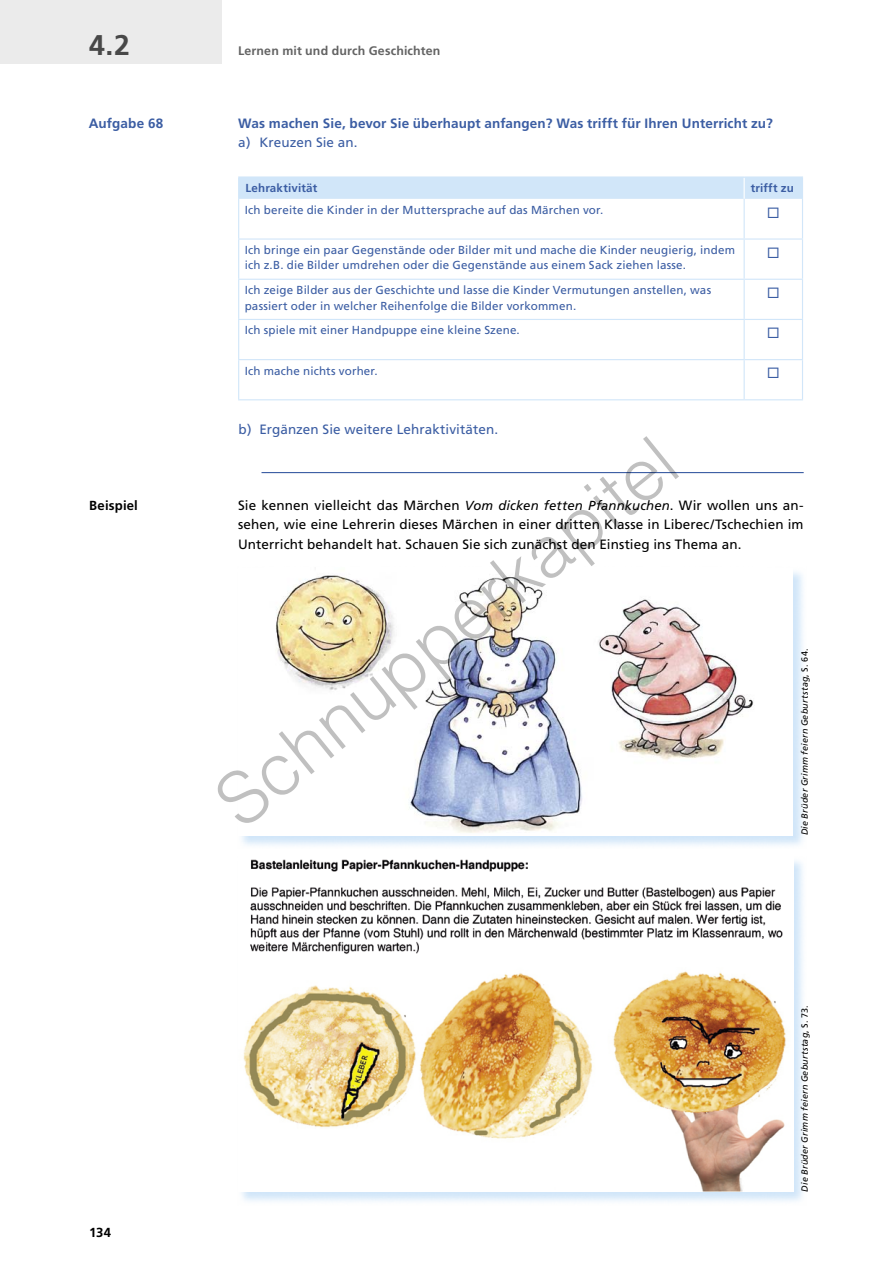
<style>
.page{position:relative;width:893px;height:1263px;background:#fff}
.page>*{position:absolute;margin:0;border:0;box-sizing:border-box;transform-origin:0 0}
.t1{font:300 72px "Helvetica";color:#c0c0c0}
.t2{font:700 28.5px "Frutiger";color:#484848}
.t3{font:13.5px/19.2px "Frutiger";letter-spacing:.005em;color:#000;text-align:justify}
.t4{font:700 13.5px "Frutiger";letter-spacing:.01em;color:#3b5da3}
.t5{font:13.5px "Frutiger";letter-spacing:.005em;color:#3b5da3}
.t6{font:700 13.2px "Frutiger";letter-spacing:.01em;color:#000}
.t7{font:12.75px "Fernstudieneinheit";color:#3b5da3}
.t8{font:700 12.3px "Frutiger";letter-spacing:.015em;color:#636363}
.t9{font:11.7px/15.5px "Frutiger";letter-spacing:.015em;color:#3b5da3}
.t10{font:700 11.7px "Frutiger";letter-spacing:.01em;color:#3b5da3}
.t11{font:italic 9px "Frutiger";letter-spacing:.025em;color:#000}
.s1{font-style:italic;font-size:13.2px}
.s2{font-style:normal}
</style>
<div class="page">
<div style="left:0;top:0;width:221px;height:64px;background:#ebebeb"></div>
<hr style="left:261px;top:472px;width:543px;height:1px;background:#3b5da3">
<hr style="left:238px;top:199px;width:1px;height:39px;background:#d1e6f9">
<hr style="left:744px;top:199px;width:1px;height:39px;background:#d1e6f9">
<hr style="left:802px;top:199px;width:1px;height:39px;background:#d1e6f9">
<hr style="left:238px;top:238px;width:506px;height:2px;background:#d1e6f9">
<hr style="left:238px;top:240px;width:1px;height:39px;background:#d1e6f9">
<hr style="left:744px;top:238px;width:59px;height:2px;background:#d1e6f9">
<hr style="left:744px;top:240px;width:1px;height:39px;background:#d1e6f9">
<hr style="left:802px;top:240px;width:1px;height:39px;background:#d1e6f9">
<hr style="left:238px;top:279px;width:506px;height:1px;background:#d1e6f9">
<hr style="left:238px;top:280px;width:1px;height:39px;background:#d1e6f9">
<hr style="left:744px;top:279px;width:59px;height:1px;background:#d1e6f9">
<hr style="left:744px;top:280px;width:1px;height:39px;background:#d1e6f9">
<hr style="left:802px;top:280px;width:1px;height:39px;background:#d1e6f9">
<hr style="left:238px;top:319px;width:506px;height:1px;background:#d1e6f9">
<hr style="left:238px;top:320px;width:1px;height:39px;background:#d1e6f9">
<hr style="left:744px;top:319px;width:59px;height:1px;background:#d1e6f9">
<hr style="left:744px;top:320px;width:1px;height:39px;background:#d1e6f9">
<hr style="left:802px;top:320px;width:1px;height:39px;background:#d1e6f9">
<hr style="left:238px;top:359px;width:506px;height:1px;background:#d1e6f9">
<hr style="left:238px;top:360px;width:1px;height:39px;background:#d1e6f9">
<hr style="left:744px;top:359px;width:59px;height:1px;background:#d1e6f9">
<hr style="left:744px;top:360px;width:1px;height:39px;background:#d1e6f9">
<hr style="left:802px;top:360px;width:1px;height:39px;background:#d1e6f9">
<hr style="left:238px;top:399px;width:506px;height:1px;background:#d1e6f9">
<hr style="left:744px;top:399px;width:59px;height:1px;background:#d1e6f9">
<hr style="left:238px;top:176px;width:506px;height:2px;background:#d1e6f9">
<hr style="left:744px;top:176px;width:59px;height:2px;background:#d1e6f9">
<div style="left:238px;top:178px;width:565px;height:21px;background:#d1e6f9"></div>
<svg style="left:241px;top:572px;width:562px;height:274px"></svg>
<div style="left:238px;top:568px;width:555px;height:268px;background:#fff"></div>
<img style="left:276px;top:575px;width:478px;height:258px">
<svg style="left:241px;top:861px;width:562px;height:341px"></svg>
<img style="left:241px;top:859px;width:552px;height:333px">
<h2 class="t2" style="left:89px;top:29px;width:42px">4.2</h2>
<p class="t8" style="left:238px;top:44px;width:204px">Lernen mit und durch Geschichten</p>
<p class="t4" style="left:89px;top:115px;width:76px">Aufgabe 68</p>
<p class="t4" style="left:238px;top:115px;width:536px">Was machen Sie, bevor Sie überhaupt anfangen? Was trifft für Ihren Unterricht zu?</p>
<p class="t5" style="left:238px;top:134px;width:121px">a) Kreuzen Sie an.</p>
<p class="t10" style="left:245px;top:182px;width:73px">Lehraktivität</p>
<p class="t10" style="left:751px;top:182px;width:45px">trifft zu</p>
<p class="t9" style="left:245px;top:202px;width:360px">Ich bereite die Kinder in der Muttersprache auf das Märchen vor.</p>
<p class="t7" style="left:768px;top:206px;width:12px">O</p>
<p class="t9" style="left:245px;top:242px;width:492px">Ich bringe ein paar Gegenstände oder Bilder mit und mache die Kinder neugierig, indem ich z.B. die Bilder umdrehen oder die Gegenstände aus einem Sack ziehen lasse.</p>
<p class="t7" style="left:768px;top:246px;width:12px">O</p>
<p class="t9" style="left:245px;top:282px;width:468px">Ich zeige Bilder aus der Geschichte und lasse die Kinder Vermutungen anstellen, was passiert oder in welcher Reihenfolge die Bilder vorkommen.</p>
<p class="t7" style="left:768px;top:286px;width:12px">O</p>
<p class="t9" style="left:245px;top:323px;width:277px">Ich spiele mit einer Handpuppe eine kleine Szene.</p>
<p class="t7" style="left:768px;top:326px;width:12px">O</p>
<p class="t9" style="left:245px;top:363px;width:135px">Ich mache nichts vorher.</p>
<p class="t7" style="left:768px;top:367px;width:12px">O</p>
<p class="t6" style="left:89px;top:498px;width:50px">Beispiel</p>
<p class="t6" style="left:89px;top:1225px;width:23px">134</p>
<p class="t5" style="left:238px;top:421px;width:261px">b) Ergänzen Sie weitere Lehraktivitäten.</p>
<h1 class="t1" style="left:187px;top:763px;width:570px;rotate:-39deg">Schnupperkapitel</h1>
<p class="t3" style="left:238px;top:496px;width:567px">Sie kennen vielleicht das Märchen <span class="s1">Vom dicken fetten Pfannkuchen</span>. Wir wollen uns an&shy;sehen, wie eine Lehrerin dieses Märchen in einer dritten Klasse in Liberec/Tschechien im Unterricht behandelt hat. Schauen Sie sich zunächst den Einstieg ins Thema an.</p>
<p class="t11" style="left:800px;top:835px;width:188px;rotate:-90deg">Die Brüder Grimm feiern Geburtstag<span class="s2">, S. 64.</span></p>
<p class="t11" style="left:800px;top:1191px;width:188px;rotate:-90deg">Die Brüder Grimm feiern Geburtstag<span class="s2">, S. 73.</span></p>
</div>
